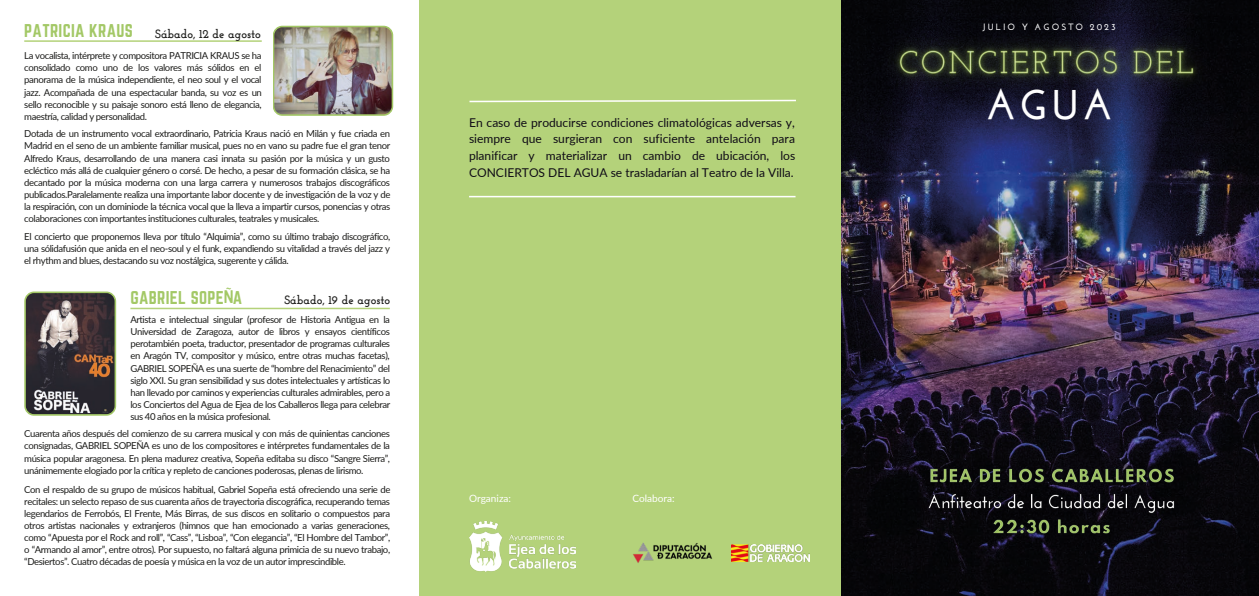
<style>
.page{position:relative;width:1259px;height:596px;background:#fff}
.page>*{position:absolute;margin:0;border:0;box-sizing:border-box;transform-origin:0 0}
.t1{font:700 41.9px "Josefin Sans";color:#fff}
.t2{font:16.2px "Norwester";letter-spacing:.02em;color:#a3c866}
.t3{font:12.1px/16.7px "Lato";color:#0f0b16;text-align:justify}
.t4{font:700 12.1px "Josefin Slab";color:#1d1d1b}
.t5{font:10.1px "Lato";color:#fff}
.t6{font:9.6px/12.1px "Lato";letter-spacing:-.04em;color:#1d1d1b;text-align:justify}
.t7{font:700 9.1px "Josefin Sans";letter-spacing:.225em;color:#fff}
.s1{font-family:"Sailors";font-size:17.4px}
</style>
<div class="page">
<div style="left:0;top:0;width:1259px;height:595px;background:#b4d27a"></div>
<img style="left:842px;top:0;width:417px;height:595px">
<div style="left:0;top:0;width:418px;height:595px;background:#fff"></div>
<hr style="left:469px;top:196px;width:326px;height:1px;background:#fff">
<svg style="left:469px;top:99px;width:327px;height:4px"></svg>
<img style="left:731px;top:544px;width:78px;height:17px">
<img style="left:469px;top:521px;width:106px;height:50px">
<img style="left:633px;top:542px;width:80px;height:21px">
<svg style="left:24px;top:291px;width:92px;height:124px;background:#59514f"></svg>
<hr style="left:130px;top:307px;width:260px;height:2px;background:#b4d27a">
<img style="left:866px;top:17px;width:375px;height:96px">
<img style="left:922px;top:461px;width:260px;height:25px">
<img style="left:986px;top:521px;width:132px;height:25px">
<img style="left:273px;top:26px;width:120px;height:90px">
<hr style="left:24px;top:40px;width:238px;height:2px;background:#b4d27a">
<img style="left:920px;top:486px;width:262px;height:35px">
<h2 class="t2" style="left:24px;top:23px;width:110px">PATRICIA KRAUS</h2>
<p class="t4" style="left:155px;top:26px;width:107px">Sábado, 12 de agosto</p>
<p class="t6" style="left:24px;top:49px;width:239px">La vocalista, intérprete y compositora PATRICIA KRAUS se ha consolidado como uno de los valores más sólidos en el panorama de la música independiente, el neo soul y el vocal jazz. Acompañada de una espectacular banda, su voz es un sello reconocible y su paisaje sonoro está lleno de elegancia, maestría, calidad y personalidad.</p>
<p class="t6" style="left:24px;top:127px;width:368px">Dotada de un instrumento vocal extraordinario, Patricia Kraus nació en Milán y fue criada en Madrid en el seno de un ambiente familiar musical, pues no en vano su padre fue el gran tenor Alfredo Kraus, desarrollando de una manera casi innata su pasión por la música y un gusto ecléctico más allá de cualquier género o corsé. De hecho, a pesar de su formación clásica, se ha decantado por la música moderna con una larga carrera y numerosos trabajos discográficos publicados.Paralelamente realiza una importante labor docente y de investigación de la voz y de la respiración, con un dominiode la técnica vocal que la lleva a impartir cursos, ponencias y otras colaboraciones con importantes instituciones culturales, teatrales y musicales.</p>
<p class="t6" style="left:24px;top:230px;width:367px">El concierto que proponemos lleva por título “Alquimia”, como su último trabajo discográfico, una sólidafusión que anida en el neo-soul y el funk, expandiendo su vitalidad a través del jazz y el rhythm and blues, destacando su voz nostálgica, sugerente y cálida.</p>
<h2 class="t2" style="left:130px;top:289px;width:113px">GABRIEL SOPE<span class="s1">Ñ</span>A</h2>
<p class="t4" style="left:284px;top:293px;width:107px">Sábado, 19 de agosto</p>
<p class="t6" style="left:130px;top:313px;width:261px">Artista e intelectual singular (profesor de Historia Antigua en la Universidad de Zaragoza, autor de libros y ensayos científicos perotambién poeta, traductor, presentador de programas culturales en Aragón TV, compositor y músico, entre otras muchas facetas), GABRIEL SOPEÑA es una suerte de “hombre del Renacimiento” del siglo XXI. Su gran sensibilidad y sus dotes intelectuales y artísticas lo han llevado por caminos y experiencias culturales admirables, pero a los Conciertos del Agua de Ejea de los Caballeros llega para celebrar sus 40 años en la música profesional.</p>
<p class="t6" style="left:24px;top:427px;width:367px">Cuarenta años después del comienzo de su carrera musical y con más de quinientas canciones consignadas, GABRIEL SOPEÑA es uno de los compositores e intérpretes fundamentales de la música popular aragonesa. En plena madurez creativa, Sopeña editaba su disco “Sangre Sierra”, unánimemente elogiado por la crítica y repleto de canciones poderosas, plenas de lirismo.</p>
<p class="t6" style="left:24px;top:482px;width:368px">Con el respaldo de su grupo de músicos habitual, Gabriel Sopeña está ofreciendo una serie de recitales: un selecto repaso de sus cuarenta años de trayectoria discográfica, recuperando temas legendarios de Ferrobós, El Frente, Más Birras, de sus discos en solitario o compuestos para otros artistas nacionales y extranjeros (himnos que han emocionado a varias generaciones, como “Apuesta por el Rock and roll”, “Cass”, “Lisboa”, “Con elegancia”, “El Hombre del Tambor”, o “Armando al amor”, entre otros). Por supuesto, no faltará alguna primicia de su nuevo trabajo, “Desiertos”. Cuatro décadas de poesía y música en la voz de un autor imprescindible.</p>
<p class="t3" style="left:469px;top:113px;width:328px">En caso de producirse condiciones climatológicas adversas y, siempre que surgieran con suficiente antelación para planificar y materializar un cambio de ubicación, los CONCIERTOS DEL AGUA se trasladarían al Teatro de la Villa.</p>
<p class="t5" style="left:469px;top:490px;width:43px">Organiza:</p>
<p class="t5" style="left:632px;top:490px;width:44px">Colabora:</p>
<p class="t7" style="left:982px;top:22px;width:135px">JULIO Y AGOSTO 2023</p>
<h1 class="t1" style="left:985px;top:80px;width:129px">AGUA</h1>
</div>
